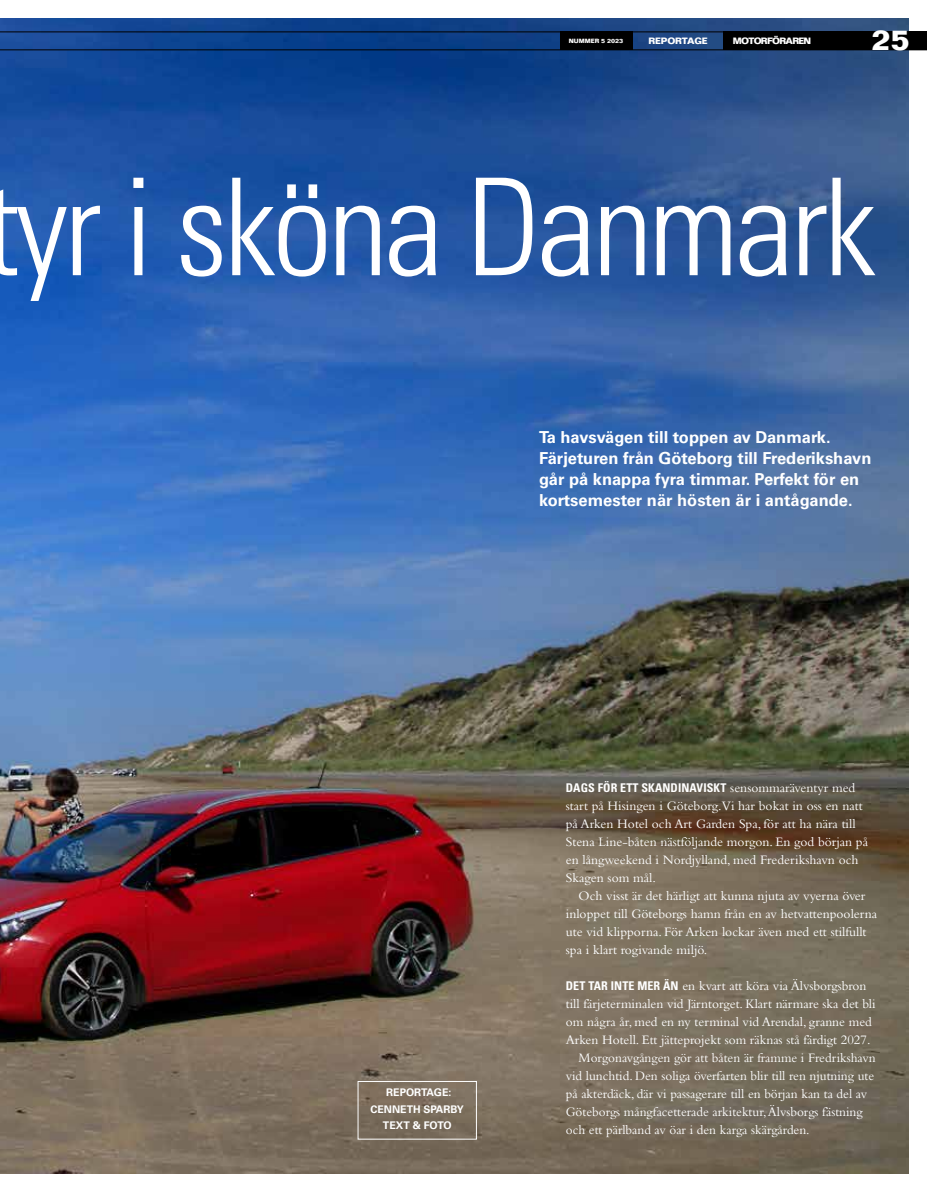
<style>
.page{position:relative;width:927px;height:1191px;background:#fff}
.page>*{position:absolute;margin:0;border:0;box-sizing:border-box;transform-origin:0 0}
.t1{font:300 condensed 135px "Univers LT Std";letter-spacing:-.03em;color:#fff}
.t2{font:700 28.5px "Folio Std";color:#fff}
.t3{font:700 16.5px/21px "Univers LT Std";color:#fff}
.t4{font:13.5px/18px "Bembo Std";color:#fff}
.t5{font:700 condensed 12px "Univers LT Std";letter-spacing:.01em;color:#fff}
.t6{font:700 10.5px/16.5px "Univers LT Std";color:#fff;text-align:center}
.t7{font:700 9px "Folio Std";letter-spacing:-.08em;color:#fff}
.t8{font:700 9px "Folio Std";letter-spacing:-.02em;color:#fff}
.t9{font:700 6px "Folio Std";color:#fff}
.s1{font-family:"Bembo Std";font-weight:400;font-stretch:normal;font-size:13.5px}
.s2{font-family:"Univers LT Std";font-weight:700;font-stretch:condensed;font-size:12px}
</style>
<div class="page">
<img style="left:0;top:19px;width:909px;height:1155px">
<div style="left:560px;top:32px;width:72px;height:18px;background:#000"></div>
<div style="left:723px;top:32px;width:204px;height:18px;background:#000"></div>
<hr style="left:0;top:32px;width:927px;height:1px;background:#000">
<hr style="left:0;top:49px;width:927px;height:1px;background:#000">
<div style="left:358px;top:1081px;width:119px;height:58px;border:1px solid #fff"></div>
<p class="t9" style="left:569px;top:37px;width:56px">NUMMER 5 2023</p>
<p class="t8" style="left:649px;top:35px;width:60px">REPORTAGE</p>
<p class="t7" style="left:733px;top:35px;width:80px">MOTORFÖRAREN</p>
<h2 class="t2" style="left:871px;top:22px;width:40px">25</h2>
<h1 class="t1" style="left:-18px;top:146px;width:896px">tyr i sköna Danmark</h1>
<p class="t3" style="left:539px;top:427px;width:334px">Ta havsvägen till toppen av Danmark.<br>Färjeturen från Göteborg till Frederikshavn går på knappa fyra timmar. Perfekt för en kortsemester när hösten är i antågande.</p>
<p class="t6" style="left:370px;top:1084px;width:95px">REPORTAGE:<br>CENNETH SPARBY<br>TEXT &amp; FOTO</p>
<p class="t5" style="left:566px;top:780px;width:291px">DAGS FÖR ETT SKANDINAVISKT <span class="s1">sensommaräventyr med</span></p>
<p class="t4" style="left:566px;top:797px;width:304px">start på Hisingen i Göteborg.Vi har bokat in oss en natt på Arken Hotel och Art Garden Spa, för att ha nära till Stena Line-båten nästföljande morgon. En god början på en långweekend i Nordjylland, med Frederikshavn och Skagen som mål.</p>
<p class="t4" style="left:566px;top:886px;width:313px;text-indent:13px">Och visst är det härligt att kunna njuta av vyerna över inloppet till Göteborgs hamn från en av hetvattenpoolerna ute vid klipporna. För Arken lockar även med ett stilfullt spa i klart rogivande miljö.</p>
<p class="t4" style="left:566px;top:977px;width:302px"><span class="s2">DET TAR INTE MER ÄN</span> en kvart att köra via Älvsborgsbron</p>
<p class="t4" style="left:566px;top:995px;width:311px">till färjeterminalen vid Järntorget. Klart närmare ska det bli</p>
<p class="t4" style="left:566px;top:1013px;width:308px">om några år, med en ny terminal vid Arendal, granne med</p>
<p class="t4" style="left:566px;top:1031px;width:306px">Arken Hotell. Ett jätteprojekt som räknas stå färdigt 2027.</p>
<p class="t4" style="left:579px;top:1049px;width:299px">Morgonavgången gör att båten är framme i Fredrikshavn</p>
<p class="t4" style="left:566px;top:1067px;width:310px">vid lunchtid. Den soliga överfarten blir till ren njutning ute</p>
<p class="t4" style="left:566px;top:1085px;width:303px">på akterdäck, där vi passagerare till en början kan ta del av</p>
<p class="t4" style="left:566px;top:1103px;width:298px">Göteborgs mångfacetterade arkitektur, Älvsborgs fästning</p>
<p class="t4" style="left:566px;top:1121px;width:245px">och ett pärlband av öar i den karga skärgården.</p>
</div>
